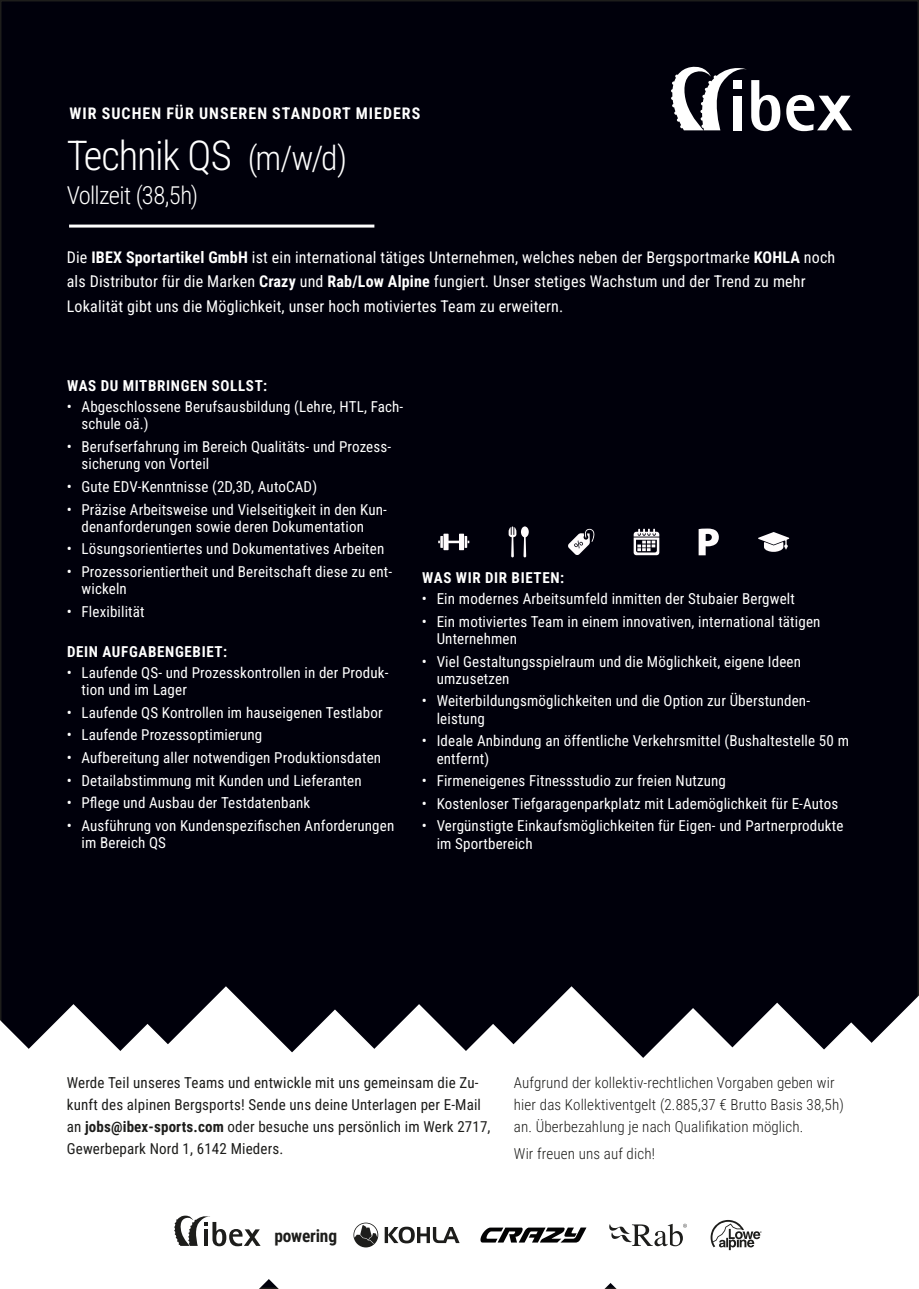
<style>
.page{position:relative;width:919px;height:1289px;background:#fff}
.page>*{position:absolute;margin:0;border:0;box-sizing:border-box;transform-origin:0 0}
.t1{font:300 40.65px "Roboto Condensed";letter-spacing:-.03em;color:#fff}
.t2{font:300 24.6px "Roboto Condensed";letter-spacing:-.03em;color:#fff}
.t3{font:700 17.4px "Roboto Condensed";letter-spacing:-.01em;color:#1d1d1b}
.t4{font:16.05px/24.6px "Roboto Condensed";letter-spacing:.01em;color:#fff}
.t5{font:700 15.9px "Roboto Condensed";letter-spacing:.065em;color:#fff}
.t6{font:15px/17.2px "Roboto Condensed";letter-spacing:.01em;color:#fff}
.t7{font:15px/22.2px "Roboto Condensed";letter-spacing:.01em;color:#1d1d1b}
.t8{font:300 15px/22.2px "Roboto Condensed";letter-spacing:.01em;color:#1d1d1b}
.t9{font:700 15px "Roboto Condensed";letter-spacing:.045em;color:#fff}
.s1{font-size:33.75px}
.s2{font-weight:700}
</style>
<div class="page">
<div style="left:1px;top:1px;width:917px;height:1287px;background:#00000b"></div>
<svg style="left:671px;top:66px;width:109px;height:65px"></svg>
<svg style="left:786px;top:95px;width:66px;height:36px"></svg>
<div style="left:394px;top:1023px;width:9px;height:265px;background:#fff"></div>
<svg style="left:403px;top:986px;width:190px;height:302px;fill:#fff"></svg>
<div style="left:514px;top:1008px;width:95px;height:280px;background:#fff"></div>
<svg style="left:609px;top:1008px;width:98px;height:280px;background:#dededf"></svg>
<div style="left:683px;top:1022px;width:27px;height:266px;background:#fff"></div>
<div style="left:1px;top:1023px;width:57px;height:265px;background:#fff"></div>
<svg style="left:58px;top:986px;width:336px;height:302px;background:#dcdcdd"></svg>
<svg style="left:174px;top:1213px;width:86px;height:33px;background:#b4b4b4"></svg>
<svg style="left:710px;top:995px;width:208px;height:293px;background:#e1e1e2"></svg>
<svg style="left:609px;top:1223px;width:77px;height:23px;background:#c1c1c1"></svg>
<svg style="left:353px;top:1222px;width:106px;height:25px;background:#b0b0b0"></svg>
<svg style="left:480px;top:1227px;width:106px;height:15px"></svg>
<hr style="left:69px;top:224px;width:305px;height:3px;background:#fff">
<svg style="left:438px;top:533px;width:31px;height:17px"></svg>
<svg style="left:758px;top:532px;width:31px;height:20px"></svg>
<svg style="left:633px;top:528px;width:26px;height:27px"></svg>
<svg style="left:508px;top:526px;width:20px;height:31px"></svg>
<svg style="left:568px;top:528px;width:26px;height:27px"></svg>
<svg style="left:698px;top:528px;width:20px;height:27px"></svg>
<p class="t5" style="left:69px;top:102px;width:352px">WIR SUCHEN FÜR UNSEREN STANDORT MIEDERS</p>
<h1 class="t1" style="left:67px;top:127px;width:282px">Technik QS <span class="s1">(m/w/d)</span></h1>
<h2 class="t2" style="left:67px;top:178px;width:133px">Vollzeit (38,5h)</h2>
<p class="t4" style="left:67px;top:244px;width:770px">Die <span class="s2">IBEX Sportartikel GmbH</span> ist ein international tätiges Unternehmen, welches neben der Bergsportmarke <span class="s2">KOHLA</span> noch als Distributor für die Marken <span class="s2">Crazy</span> und <span class="s2">Rab/Low Alpine</span> fungiert. Unser stetiges Wachstum und der Trend zu mehr<br>Lokalität gibt uns die Möglichkeit, unser hoch motiviertes Team zu erweitern.</p>
<p class="t9" style="left:67px;top:375px;width:202px">WAS DU MITBRINGEN SOLLST:</p>
<p class="t6" style="left:81px;top:397px;width:323px;text-indent:-15px">• Abgeschlossene Berufsausbildung (Lehre, HTL, Fach&shy;schule oä.)</p>
<p class="t6" style="left:81px;top:437px;width:311px;text-indent:-15px">• Berufserfahrung im Bereich Qualitäts- und Prozess&shy;sicherung von Vorteil</p>
<p class="t6" style="left:67px;top:477px;width:252px">• Gute EDV-Kenntnisse (2D,3D, AutoCAD)</p>
<p class="t6" style="left:67px;top:500px;width:322px;text-align:center">• Präzise Arbeitsweise und Vielseitigkeit in den Kun&shy;denanforderungen sowie deren Dokumentation</p>
<p class="t6" style="left:67px;top:540px;width:319px">• Lösungsorientiertes und Dokumentatives Arbeiten</p>
<p class="t6" style="left:81px;top:562px;width:312px;text-indent:-15px">• Prozessorientiertheit und Bereitschaft diese zu ent&shy;wickeln</p>
<p class="t6" style="left:67px;top:602px;width:79px">• Flexibilität</p>
<p class="t9" style="left:67px;top:641px;width:162px">DEIN AUFGABENGEBIET:</p>
<p class="t6" style="left:81px;top:663px;width:308px;text-indent:-15px">• Laufende QS- und Prozesskontrollen in der Produk&shy;tion und im Lager</p>
<p class="t6" style="left:67px;top:703px;width:317px">• Laufende QS Kontrollen im hauseigenen Testlabor</p>
<p class="t6" style="left:67px;top:725px;width:197px">• Laufende Prozessoptimierung</p>
<p class="t6" style="left:67px;top:748px;width:316px">• Aufbereitung aller notwendigen Produktionsdaten</p>
<p class="t6" style="left:67px;top:771px;width:296px">• Detailabstimmung mit Kunden und Lieferanten</p>
<p class="t6" style="left:67px;top:793px;width:245px">• Pflege und Ausbau der Testdatenbank</p>
<p class="t6" style="left:81px;top:816px;width:314px;text-indent:-15px">• Ausführung von Kundenspezifischen Anforderungen im Bereich QS</p>
<p class="t9" style="left:422px;top:567px;width:143px">WAS WIR DIR BIETEN:</p>
<p class="t6" style="left:422px;top:589px;width:374px">• Ein modernes Arbeitsumfeld inmitten der Stubaier Bergwelt</p>
<p class="t6" style="left:436px;top:612px;width:385px;text-indent:-15px">• Ein motiviertes Team in einem innovativen, international tätigen<br>Unternehmen</p>
<p class="t6" style="left:436px;top:652px;width:366px;text-indent:-15px">• Viel Gestaltungsspielraum und die Möglichkeit, eigene Ideen umzusetzen</p>
<p class="t6" style="left:436px;top:692px;width:375px;text-indent:-15px">• Weiterbildungsmöglichkeiten und die Option zur Überstunden&shy;leistung</p>
<p class="t6" style="left:436px;top:731px;width:414px;text-indent:-15px">• Ideale Anbindung an öffentliche Verkehrsmittel (Bushaltestelle 50 m entfernt)</p>
<p class="t6" style="left:422px;top:771px;width:305px">• Firmeneigenes Fitnessstudio zur freien Nutzung</p>
<p class="t6" style="left:422px;top:794px;width:418px">• Kostenloser Tiefgaragenparkplatz mit Lademöglichkeit für E-Autos</p>
<p class="t6" style="left:436px;top:817px;width:408px;text-indent:-15px">• Vergünstigte Einkaufsmöglichkeiten für Eigen- und Partnerprodukte im Sportbereich</p>
<p class="t7" style="left:67px;top:1070px;width:425px">Werde Teil unseres Teams und entwickle mit uns gemeinsam die Zu&shy;kunft des alpinen Bergsports! Sende uns deine Unterlagen per E-Mail an <span class="s2">jobs@ibex-sports.com</span> oder besuche uns persönlich im Werk 2717, Gewerbepark Nord 1, 6142 Mieders.</p>
<p class="t8" style="left:514px;top:1070px;width:331px">Aufgrund der kollektiv-rechtlichen Vorgaben geben wir hier das Kollektiventgelt (2.885,37 € Brutto Basis 38,5h) an. Überbezahlung je nach Qualifikation möglich.</p>
<p class="t8" style="left:514px;top:1142px;width:142px">Wir freuen uns auf dich!</p>
<p class="t3" style="left:274px;top:1223px;width:64px">powering</p>
</div>
